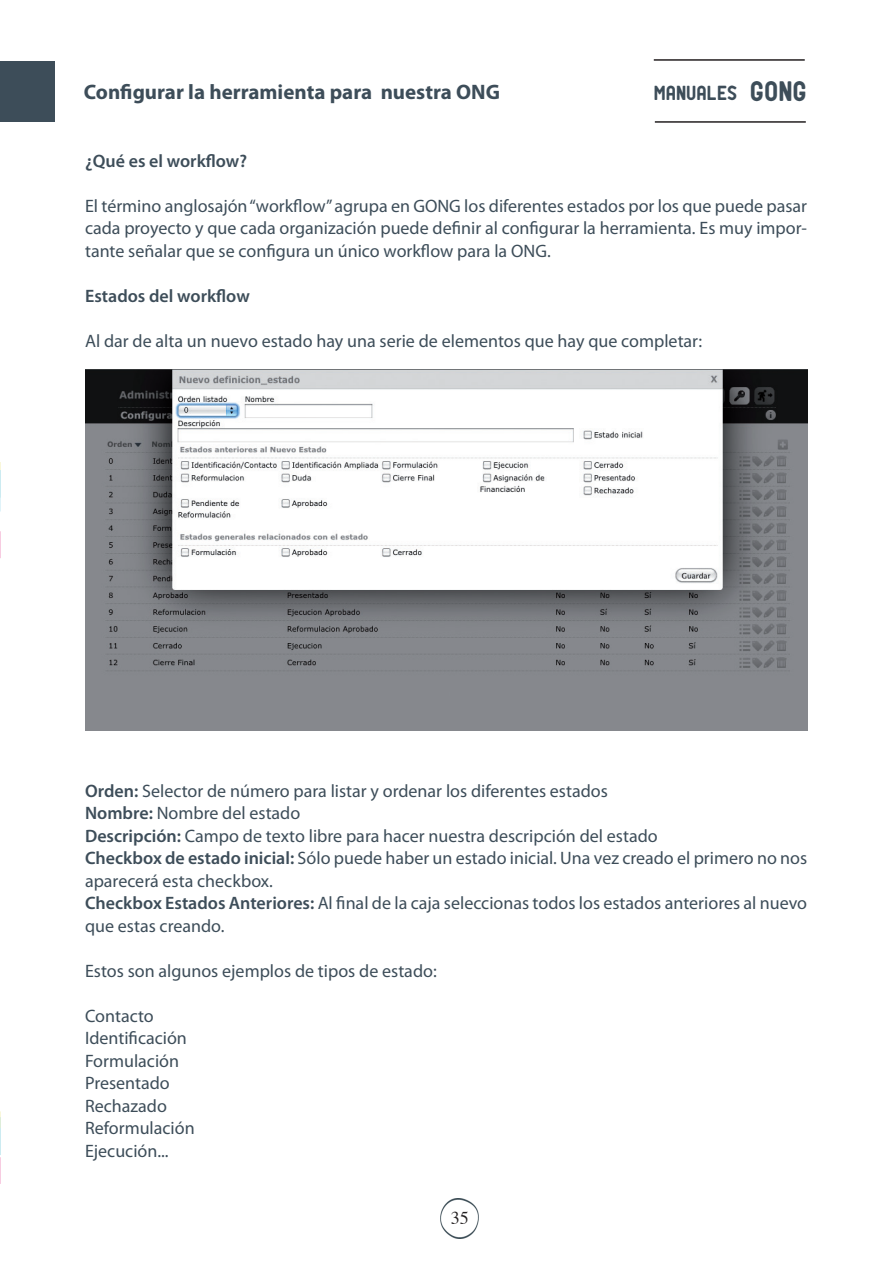
<style>
.page{position:relative;width:893px;height:1263px;background:#fff}
.page>*{position:absolute;margin:0;border:0;box-sizing:border-box;transform-origin:0 0}
.títulos{font:700 21px "Myriad Pro";color:#3d4d59}
.t1{font:19.5px "PTF NORDIC Round";color:#3d4d59}
.cuerpo_de_texto{font:18px/22.5px "Myriad Pro";color:#3d4d59}
.cuerpo_de_texto-2{font:600 18px "Myriad Pro";color:#3d4d59}
.t2{font:18px "Times";color:#231f20}
.s1{font-size:27px}
.s2{font-weight:600}
</style>
<div class="page">
<hr style="left:654px;top:59px;width:151px;height:2px;background:#231f20">
<hr style="left:655px;top:121px;width:151px;height:2px;background:#231f20">
<div style="left:0;top:62px;width:54px;height:60px;background:#3d4d59"></div>
<img style="left:441px;top:1199px;width:38px;height:40px">
<img style="left:85px;top:369px;width:722px;height:361px">
<p class="títulos" style="left:84px;top:79px;width:418px">Configurar la herramienta para nuestra ONG</p>
<p class="t1" style="left:654px;top:84px;width:154px">MANUALES <span class="s1">GONG</span></p>
<p class="cuerpo_de_texto-2" style="left:85px;top:149px;width:164px">¿Qué es el workflow?</p>
<p class="cuerpo_de_texto" style="left:85px;top:194px;width:724px;text-align:justify">El término anglosajón “workflow” agrupa en GONG los diferentes estados por los que puede pasar cada proyecto y que cada organización puede definir al configurar la herramienta. Es muy impor&shy;tante señalar que se configura un único workflow para la ONG.</p>
<p class="cuerpo_de_texto-2" style="left:85px;top:284px;width:166px">Estados del workflow</p>
<p class="cuerpo_de_texto" style="left:85px;top:329px;width:618px">Al dar de alta un nuevo estado hay una serie de elementos que hay que completar:</p>
<p class="cuerpo_de_texto" style="left:85px;top:779px;width:524px"><span class="s2">Orden:</span> Selector de número para listar y ordenar los diferentes estados</p>
<p class="cuerpo_de_texto" style="left:85px;top:801px;width:217px"><span class="s2">Nombre:</span> Nombre del estado</p>
<p class="cuerpo_de_texto" style="left:85px;top:824px;width:574px"><span class="s2">Descripción:</span> Campo de texto libre para hacer nuestra descripción del estado</p>
<p class="cuerpo_de_texto" style="left:85px;top:846px;width:724px"><span class="s2">Checkbox de estado inicial:</span> Sólo puede haber un estado inicial. Una vez creado el primero no nos aparecerá esta checkbox.</p>
<p class="cuerpo_de_texto" style="left:85px;top:891px;width:724px"><span class="s2">Checkbox Estados Anteriores:</span> Al final de la caja seleccionas todos los estados anteriores al nuevo que estas creando.</p>
<p class="cuerpo_de_texto" style="left:85px;top:959px;width:353px">Estos son algunos ejemplos de tipos de estado:</p>
<p class="cuerpo_de_texto" style="left:85px;top:1004px;width:70px">Contacto</p>
<p class="cuerpo_de_texto" style="left:85px;top:1026px;width:103px">Identificación</p>
<p class="cuerpo_de_texto" style="left:85px;top:1049px;width:96px">Formulación</p>
<p class="cuerpo_de_texto" style="left:85px;top:1071px;width:86px">Presentado</p>
<p class="cuerpo_de_texto" style="left:85px;top:1094px;width:83px">Rechazado</p>
<p class="cuerpo_de_texto" style="left:85px;top:1116px;width:111px">Reformulación</p>
<p class="cuerpo_de_texto" style="left:85px;top:1139px;width:85px">Ejecución...</p>
<p class="t2" style="left:451px;top:1201px;width:19px">35</p>
</div>
